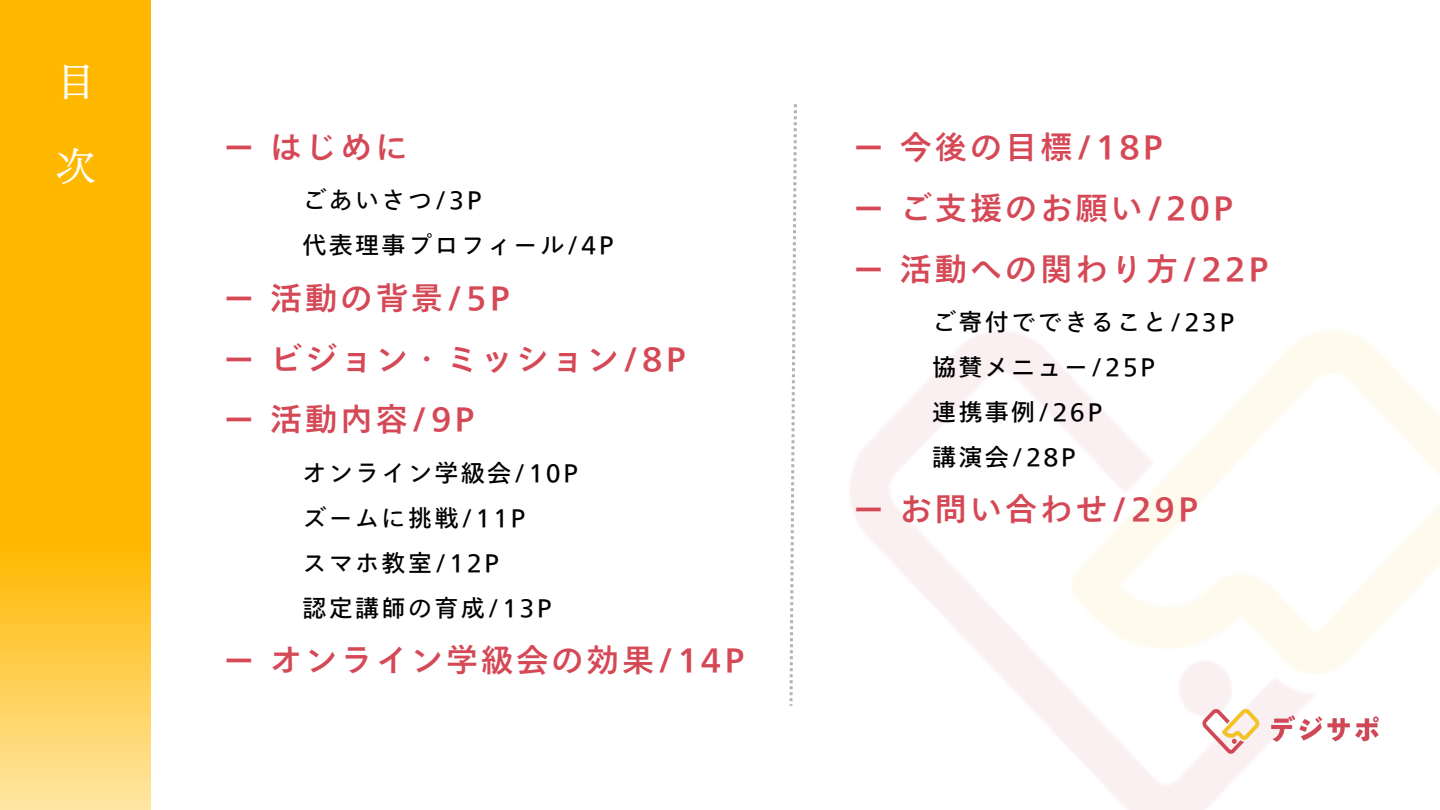
<style>
.page{position:relative;width:1440px;height:810px;background:#fff}
.page>*{position:absolute;margin:0;border:0;box-sizing:border-box;transform-origin:0 0}
.t1{font:40px/84.3px "Canva UD Mincho Pr 6 N M";color:#fff}
.t2{font:500 32px "Tazugane Gothic Std N";letter-spacing:.1em;color:#d54856}
.t3{font:24px "Tazugane Gothic Std N";letter-spacing:.1em;color:#000}
</style>
<div class="page">
<img style="left:1195px;top:695px;width:184px;height:69px">
<svg style="left:0;top:0;width:151px;height:810px;fill:#ffb800"></svg>
<svg style="left:790px;top:104px;width:7px;height:602px"></svg>
<p class="t1" style="left:56px;top:39px;width:41px">目次</p>
<p class="t2" style="left:223px;top:131px;width:186px">ーはじめに</p>
<p class="t3" style="left:302px;top:188px;width:181px">ごあいさつ/3P</p>
<p class="t3" style="left:302px;top:233px;width:313px">代表理事プロフィール/4P</p>
<p class="t2" style="left:223px;top:282px;width:288px">ー活動の背景/5P</p>
<p class="t2" style="left:223px;top:343px;width:464px">ービジョン・ミッション/8P</p>
<p class="t2" style="left:223px;top:403px;width:253px">ー活動内容/9P</p>
<p class="t3" style="left:302px;top:461px;width:277px">オンライン学級会/10P</p>
<p class="t3" style="left:302px;top:506px;width:224px">ズームに挑戦/11P</p>
<p class="t3" style="left:302px;top:551px;width:198px">スマホ教室/12P</p>
<p class="t3" style="left:302px;top:596px;width:251px">認定講師の育成/13P</p>
<p class="t2" style="left:223px;top:644px;width:523px">ーオンライン学級会の効果/14P</p>
<p class="t2" style="left:853px;top:131px;width:311px">ー今後の目標/18P</p>
<p class="t2" style="left:853px;top:192px;width:382px">ーご支援のお願い/20P</p>
<p class="t2" style="left:853px;top:253px;width:417px">ー活動への関わり方/22P</p>
<p class="t3" style="left:932px;top:310px;width:304px">ご寄付でできること/23P</p>
<p class="t3" style="left:932px;top:355px;width:224px">協賛メニュー/25P</p>
<p class="t3" style="left:932px;top:400px;width:172px">連携事例/26P</p>
<p class="t3" style="left:932px;top:445px;width:145px">講演会/28P</p>
<p class="t2" style="left:853px;top:493px;width:347px">ーお問い合わせ/29P</p>
</div>
